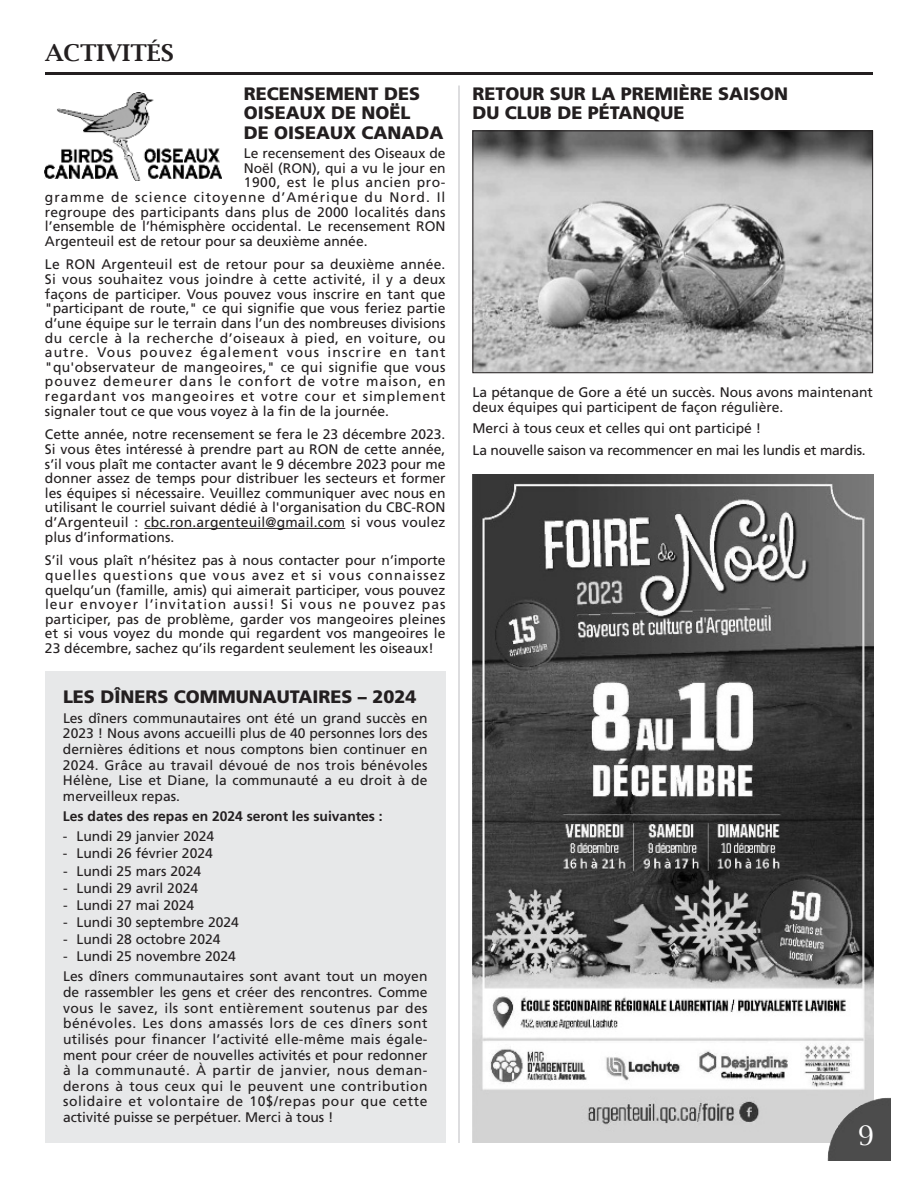
<style>
.page{position:relative;width:918px;height:1188px;background:#fff}
.page>*{position:absolute;margin:0;border:0;box-sizing:border-box;transform-origin:0 0}
.t1{font:27px "Lucida Bright";color:#fff}
.t2{font:600 23.25px "Lucida Bright";color:#231f20}
.t3{font:900 18px/19.5px "Frutiger";color:#231f20}
.t4{font:13.8px/14.5px "Frutiger";color:#231f20;text-align:justify}
.t5{font:13.8px "Frutiger";letter-spacing:.075em;color:#231f20}
.t6{font:700 13.8px "Frutiger";color:#231f20}
.t7{font:13.8px "Frutiger";letter-spacing:.04em;color:#231f20}
</style>
<div class="page">
<img style="left:472px;top:475px;width:401px;height:668px">
<img style="left:827px;top:1098px;width:64px;height:63px">
<hr style="left:45px;top:72px;width:828px;height:3px;background:#231f20">
<hr style="left:459px;top:86px;width:1px;height:1057px;background:#bcbdc0">
<hr style="left:144px;top:528px;width:201px;height:1px;background:#231f20">
<div style="left:45px;top:671px;width:401px;height:472px;background:#e7e8e9"></div>
<img style="left:474px;top:132px;width:397px;height:239px">
<div style="left:472px;top:130px;width:401px;height:243px;border:1px solid #231f20"></div>
<img style="left:44px;top:92px;width:177px;height:88px">
<h2 class="t2" style="left:45px;top:38px;width:130px">aCtivitÉS</h2>
<h3 class="t3" style="left:244px;top:85px;width:201px">RECENSEMENT DES<br>OISEAUX DE NOËL<br>DE OISEAUX CANADA</h3>
<p class="t4" style="left:244px;top:147px;width:203px">Le recensement des Oiseaux de</p>
<p class="t4" style="left:244px;top:162px;width:203px">Noël (RON), qui a vu le jour en</p>
<p class="t7" style="left:244px;top:177px;width:203px">1900, est le plus ancien pro-</p>
<p class="t5" style="left:45px;top:192px;width:402px">gramme de science citoyenne d’Amérique du Nord. Il</p>
<p class="t4" style="left:45px;top:206px;width:402px">regroupe des participants dans plus de 2000 localités dans</p>
<p class="t4" style="left:45px;top:220px;width:402px">l’ensemble de l’hémisphère occidental. Le recensement RON</p>
<p class="t4" style="left:45px;top:235px;width:324px">Argenteuil est de retour pour sa deuxième année.</p>
<p class="t4" style="left:45px;top:258px;width:402px">Le RON Argenteuil est de retour pour sa deuxième année.<br>Si vous souhaitez vous joindre à cette activité, il y a deux façons de participer. Vous pouvez vous inscrire en tant que "participant de route," ce qui signifie que vous feriez partie d’une équipe sur le terrain dans l’un des nombreuses divisions du cercle à la recherche d’oiseaux à pied, en voiture, ou autre. Vous pouvez également vous inscrire en tant "qu'observateur de mangeoires," ce qui signifie que vous pouvez demeurer dans le confort de votre maison, en regardant vos mangeoires et votre cour et simplement signaler tout ce que vous voyez à la fin de la journée.</p>
<p class="t4" style="left:45px;top:428px;width:402px">Cette année, notre recensement se fera le 23 décembre 2023.<br>Si vous êtes intéressé à prendre part au RON de cette année, s’il vous plaît me contacter avant le 9 décembre 2023 pour me donner assez de temps pour distribuer les secteurs et former les équipes si nécessaire. Veuillez communiquer avec nous en utilisant le courriel suivant dédié à l'organisation du CBC-RON d’Argenteuil : cbc.ron.argenteuil@gmail.com si vous voulez plus d’informations.</p>
<p class="t4" style="left:45px;top:554px;width:402px">S’il vous plaît n’hésitez pas à nous contacter pour n’importe quelles questions que vous avez et si vous connaissez quelqu’un (famille, amis) qui aimerait participer, vous pouvez leur envoyer l’invitation aussi! Si vous ne pouvez pas participer, pas de problème, garder vos mangeoires pleines et si vous voyez du monde qui regardent vos mangeoires le 23 décembre, sachez qu’ils regardent seulement les oiseaux!</p>
<h3 class="t3" style="left:63px;top:688px;width:355px">LES DÎNERS COMMUNAUTAIRES – 2024</h3>
<p class="t4" style="left:63px;top:711px;width:366px;line-height:15.6px">Les dîners communautaires ont été un grand succès en 2023 ! Nous avons accueilli plus de 40 personnes lors des dernières éditions et nous comptons bien continuer en 2024. Grâce au travail dévoué de nos trois bénévoles Hélène, Lise et Diane, la communauté a eu droit à de merveilleux repas.</p>
<p class="t6" style="left:63px;top:811px;width:321px">Les dates des repas en 2024 seront les suivantes :</p>
<p class="t4" style="left:63px;top:830px;width:153px">- Lundi 29 janvier 2024</p>
<p class="t4" style="left:63px;top:847px;width:151px">- Lundi 26 février 2024</p>
<p class="t4" style="left:63px;top:865px;width:140px">- Lundi 25 mars 2024</p>
<p class="t4" style="left:63px;top:882px;width:137px">- Lundi 29 avril 2024</p>
<p class="t4" style="left:63px;top:899px;width:133px">- Lundi 27 mai 2024</p>
<p class="t4" style="left:63px;top:916px;width:177px">- Lundi 30 septembre 2024</p>
<p class="t4" style="left:63px;top:933px;width:159px">- Lundi 28 octobre 2024</p>
<p class="t4" style="left:63px;top:947px;width:366px;line-height:20.1px">- Lundi 25 novembre 2024<br>Les dîners communautaires sont avant tout un moyen</p>
<p class="t4" style="left:63px;top:985px;width:366px;line-height:15.6px">de rassembler les gens et créer des rencontres. Comme vous le savez, ils sont entièrement soutenus par des bénévoles. Les dons amassés lors de ces dîners sont utilisés pour financer l’activité elle-même mais égale&shy;ment pour créer de nouvelles activités et pour redonner à la communauté. À partir de janvier, nous deman&shy;derons à tous ceux qui le peuvent une contribution solidaire et volontaire de 10$/repas pour que cette activité puisse se perpétuer. Merci à tous !</p>
<h3 class="t3" style="left:472px;top:85px;width:317px">RETOUR SUR LA PREMIÈRE SAISON<br>DU CLUB DE PÉTANQUE</h3>
<p class="t4" style="left:472px;top:385px;width:402px;line-height:15px">La pétanque de Gore a été un succès. Nous avons maintenant deux équipes qui participent de façon régulière.</p>
<p class="t4" style="left:472px;top:419px;width:395px;line-height:21.8px">Merci à tous ceux et celles qui ont participé !<br>La nouvelle saison va recommencer en mai les lundis et mardis.</p>
<h1 class="t1" style="left:858px;top:1119px;width:18px">9</h1>
</div>
